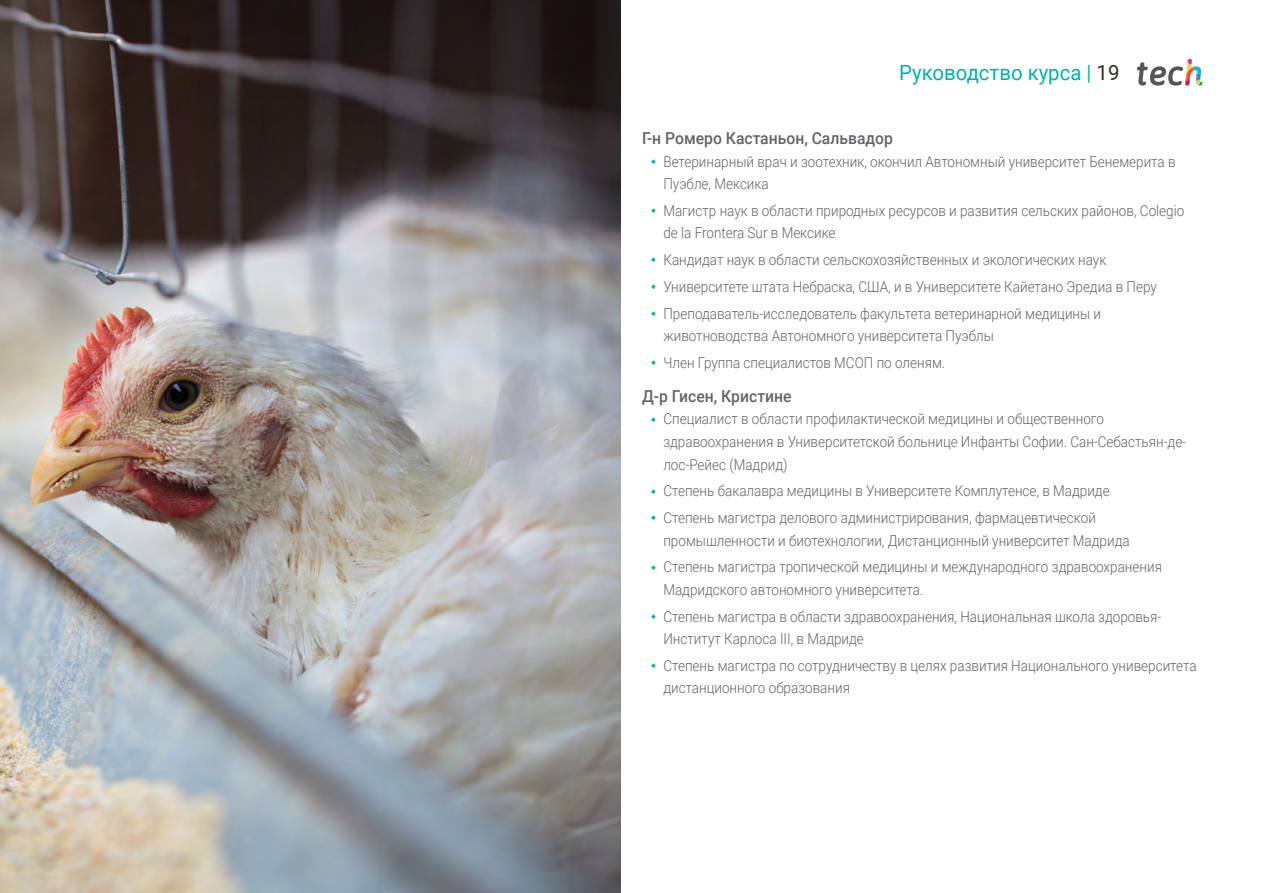
<style>
.page{position:relative;width:1263px;height:893px;background:#fff}
.page>*{position:absolute;margin:0;border:0;box-sizing:border-box;transform-origin:0 0}
.t1{font:21px "Roboto";color:#00b2af}
.t2{font:500 16.5px "Roboto";color:#61646a;scale:.95 1}
.t3{font:300 15px/26.7px "Roboto";color:#61646a;scale:.9 1}
.s1{color:#312e20}
</style>
<div class="page">
<img style="left:0;top:0;width:621px;height:893px">
<svg style="left:1137px;top:59px;width:65px;height:27px"></svg>
<h1 class="t1" style="left:899px;top:57px;width:222px">Руководство курса | <span class="s1">19</span></h1>
<p class="t2" style="left:642px;top:127px;width:266px">Г-н Ромеро Кастаньон, Сальвадор</p>
<p class="t3" style="left:663px;top:149px;width:571px;line-height:22.5px">Ветеринарный врач и зоотехник, окончил Автономный университет Бенемерита в<br>Пуэбле, Мексика</p>
<p class="t3" style="left:663px;top:199px;width:580px;line-height:22.5px">Магистр наук в области природных ресурсов и развития сельских районов, Colegio de la Frontera Sur в Мексике</p>
<p class="t3" style="left:663px;top:246px;width:550px">Кандидат наук в области сельскохозяйственных и экологических наук<br>Университете штата Небраска, США, и в Университете Кайетано Эредиа в Перу<br>Преподаватель-исследователь факультета ветеринарной медицины и</p>
<p class="t3" style="left:663px;top:322px;width:369px">животноводства Автономного университета Пуэблы<br>Член Группа специалистов МСОП по оленям.</p>
<p class="t2" style="left:642px;top:385px;width:159px">Д-р Гисен, Кристине</p>
<p class="t3" style="left:663px;top:407px;width:582px;line-height:22.5px">Специалист в области профилактической медицины и общественного здравоохранения в Университетской больнице Инфанты Софии. Сан-Себастьян-де&shy;лос-Рейес (Мадрид)</p>
<p class="t3" style="left:663px;top:477px;width:497px">Степень бакалавра медицины в Университете Комплутенсе, в Мадриде<br>Степень магистра делового администрирования, фармацевтической</p>
<p class="t3" style="left:663px;top:526px;width:555px">промышленности и биотехнологии, Дистанционный университет Мадрида<br>Степень магистра тропической медицины и международного здравоохранения</p>
<p class="t3" style="left:663px;top:575px;width:555px">Мадридского автономного университета.<br>Степень магистра в области здравоохранения, Национальная школа здоровья-</p>
<p class="t3" style="left:663px;top:625px;width:594px">Институт Карлоса III, в Мадриде<br>Степень магистра по сотрудничеству в целях развития Национального университета</p>
<p class="t3" style="left:663px;top:674px;width:209px">дистанционного образования</p>
</div>
